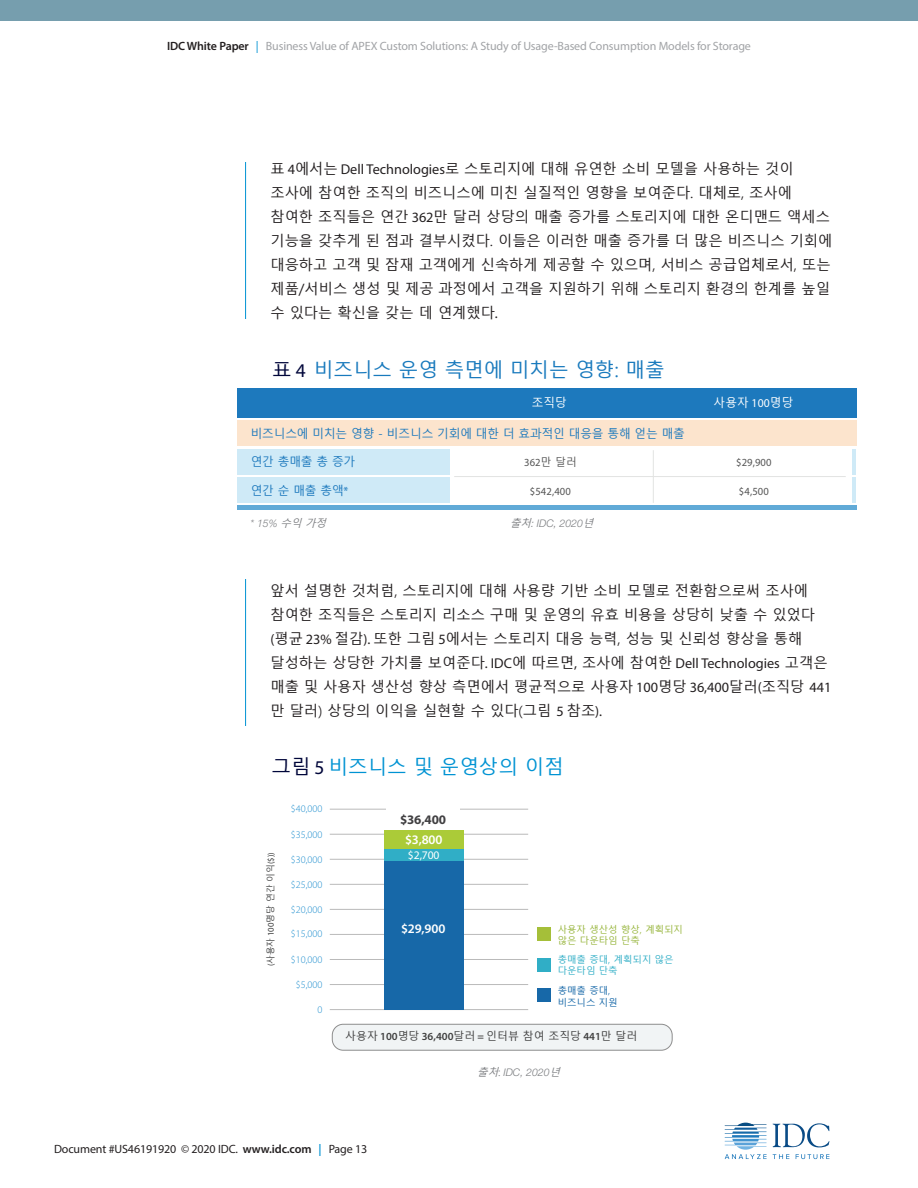
<style>
.page{position:relative;width:918px;height:1188px;background:#fff}
.page>*{position:absolute;margin:0;border:0;box-sizing:border-box;transform-origin:0 0}
.Figure_Title{font:19.5px "Malgun Gothic";color:#197abd}
.Figure_Title-2{font:19.5px "Malgun Gothic";color:#0093d3}
.t1{font:14.25px/24px "Malgun Gothic";color:#231f20}
.t2{font:600 13.05px "Myriad Pro";letter-spacing:-.01em;color:#fff}
.t3{font:700 13.05px "Myriad Pro";color:#414042}
.t4{font:12px "Myriad Pro";letter-spacing:-.01em;color:#a1a3a6}
.t5{font:12px "Malgun Gothic";letter-spacing:-.01em;color:#1d79bd}
.t6{font:12px "Myriad Pro";letter-spacing:-.01em;color:#231f20}
.t7{font:12px "Malgun Gothic";letter-spacing:.01em;color:#fff}
.t8{font:11.55px "Myriad Pro";color:#fff}
.t9{font:10.95px "Malgun Gothic";color:#3f3f3f}
.t10{font:10.95px "Myriad Pro";letter-spacing:.01em;color:#565656}
.t11{font:italic 300 10.5px "Helvetica Neue";color:#7c7e81}
.t12{font:300 10.2px "Myriad Pro";color:#2290cf}
.t13{font:9.45px/11.4px "Malgun Gothic";color:#97b53c}
.t14{font:9.45px/11.4px "Malgun Gothic";color:#30aec6}
.t15{font:9.45px/11.4px "Malgun Gothic";color:#1768a8}
.t16{font:8.7px "Malgun Gothic";color:#3c3d3d}
.s1{font-weight:600;color:#231f20}
.s2{color:#0092d3}
.s3{font-family:"Myriad Pro"}
.s4{color:#00063a}
.s5{font-family:"Myriad Pro";color:#00063a}
.s6{font-family:"Malgun Gothic"}
.s7{font-family:"Malgun Gothic";font-weight:400}
.s8{font-family:"Myriad Pro";font-weight:600}
.s9{font-family:"Malgun Gothic";font-weight:400;font-style:normal}
.s10{font-weight:600}
.s11{font-weight:600;color:#0092d3}
</style>
<div class="page">
<hr style="left:245px;top:162px;width:1px;height:911px;background:#0092d3">
<div style="left:0;top:0;width:918px;height:21px;background:#769eae"></div>
<svg style="left:773px;top:1123px;width:57px;height:24px"></svg>
<svg style="left:773px;top:1154px;width:16px;height:5px"></svg>
<svg style="left:796px;top:1154px;width:33px;height:5px"></svg>
<svg style="left:725px;top:1123px;width:42px;height:36px"></svg>
<div style="left:231px;top:320px;width:31px;height:259px;background:#fff"></div>
<div style="left:237px;top:388px;width:619px;height:30px;background:#1d79bd"></div>
<hr style="left:237px;top:506px;width:619px;height:4px;background:#61aad7">
<div style="left:237px;top:449px;width:213px;height:26px;background:#cfeaf7"></div>
<div style="left:237px;top:477px;width:213px;height:26px;background:#cfeaf7"></div>
<hr style="left:454px;top:476px;width:392px;height:1px;background:#e2e3e2">
<div style="left:237px;top:420px;width:619px;height:26px;background:#fce4cd"></div>
<hr style="left:653px;top:450px;width:1px;height:53px;background:#e2e3e2">
<hr style="left:853px;top:449px;width:3px;height:26px;background:#cfeaf7">
<hr style="left:853px;top:477px;width:3px;height:26px;background:#cfeaf7">
<div style="left:226px;top:726px;width:31px;height:357px;background:#fff"></div>
<hr style="left:330px;top:934px;width:198px;height:1px;background:#bababa">
<hr style="left:330px;top:909px;width:198px;height:1px;background:#bababa">
<hr style="left:330px;top:959px;width:198px;height:1px;background:#bababa">
<hr style="left:330px;top:984px;width:198px;height:1px;background:#bababa">
<hr style="left:330px;top:1009px;width:198px;height:1px;background:#bababa">
<hr style="left:330px;top:834px;width:198px;height:1px;background:#bababa">
<hr style="left:330px;top:859px;width:198px;height:1px;background:#bababa">
<hr style="left:330px;top:884px;width:198px;height:1px;background:#bababa">
<hr style="left:330px;top:809px;width:198px;height:1px;background:#bababa">
<div style="left:384px;top:857px;width:79px;height:153px;background:#1768a8"></div>
<div style="left:384px;top:848px;width:79px;height:12px;background:#30aec6"></div>
<div style="left:384px;top:830px;width:79px;height:18px;background:#abcb38"></div>
<div style="left:386px;top:804px;width:74px;height:10px;background:#fff"></div>
<div style="left:332px;top:1024px;width:340px;height:26px;background:#f1f4f5;border-radius:11px"></div>
<div style="left:332px;top:1024px;width:340px;height:26px;border:1px solid #8d8d8d;border-radius:11px"></div>
<div style="left:537px;top:958px;width:13px;height:13px;background:#30aec6"></div>
<div style="left:537px;top:928px;width:13px;height:13px;background:#a5bf39"></div>
<div style="left:537px;top:988px;width:13px;height:13px;background:#1768a8"></div>
<p class="t4" style="left:167px;top:39px;width:585px"><span class="s1">IDC White Paper</span> <span class="s2">|</span> Business Value of APEX Custom Solutions: A Study of Usage-Based Consumption Models for Storage</p>
<p class="t1" style="left:270px;top:157px;width:564px">표 <span class="s3">4</span>에서는 <span class="s3">Dell Technologies</span>로 스토리지에 대해 유연한 소비 모델을 사용하는 것이 조사에 참여한 조직의 비즈니스에 미친 실질적인 영향을 보여준다. 대체로, 조사에 참여한 조직들은 연간 <span class="s3">362</span>만 달러 상당의 매출 증가를 스토리지에 대한 온디맨드 액세스 기능을 갖추게 된 점과 결부시켰다. 이들은 이러한 매출 증가를 더 많은 비즈니스 기회에 대응하고 고객 및 잠재 고객에게 신속하게 제공할 수 있으며, 서비스 공급업체로서, 또는 제품/서비스 생성 및 제공 과정에서 고객을 지원하기 위해 스토리지 환경의 한계를 높일 수 있다는 확신을 갖는 데 연계했다<span class="s3">.</span></p>
<p class="Figure_Title" style="left:272px;top:358px;width:394px"><span class="s4">표</span> <span class="s5">4</span> 비즈니스 운영 측면에 미치는 영향: 매출</p>
<p class="t7" style="left:532px;top:396px;width:37px">조직당</p>
<p class="t7" style="left:714px;top:396px;width:81px">사용자 <span class="s3">100</span>명당</p>
<p class="t5" style="left:251px;top:427px;width:436px">비즈니스에 미치는 영향 - 비즈니스 기회에 대한 더 효과적인 대응을 통해 얻는 매출</p>
<p class="t5" style="left:251px;top:455px;width:106px">연간 총매출 총 증가</p>
<p class="t5" style="left:251px;top:484px;width:99px">연간 순 매출 총액<span class="s3">*</span></p>
<p class="t10" style="left:524px;top:456px;width:54px">362<span class="s6">만 달러</span></p>
<p class="t10" style="left:736px;top:456px;width:37px">$29,900</p>
<p class="t10" style="left:530px;top:484px;width:43px">$542,400</p>
<p class="t10" style="left:739px;top:484px;width:31px">$4,500</p>
<p class="t11" style="left:250px;top:517px;width:80px">* 1 5 % <span class="s7">수익 가정</span></p>
<p class="t11" style="left:510px;top:517px;width:88px"><span class="s7">출처</span>: IDC, 2020<span class="s7">년</span></p>
<p class="t1" style="left:270px;top:579px;width:563px">앞서 설명한 것처럼, 스토리지에 대해 사용량 기반 소비 모델로 전환함으로써 조사에 참여한 조직들은 스토리지 리소스 구매 및 운영의 유효 비용을 상당히 낮출 수 있었다 <span class="s3">(</span>평균 <span class="s3">23%</span> 절감<span class="s3">).</span> 또한 그림 <span class="s3">5</span>에서는 스토리지 대응 능력, 성능 및 신뢰성 향상을 통해 달성하는 상당한 가치를 보여준다<span class="s3">. IDC</span>에 따르면<span class="s3">,</span> 조사에 참여한 <span class="s3">Dell Technologies</span> 고객은 매출 및 사용자 생산성 향상 측면에서 평균적으로 사용자 <span class="s3">100</span>명당 <span class="s3">36,400</span>달러<span class="s3">(</span>조직당 <span class="s3">441 </span>만 달러) 상당의 이익을 실현할 수 있다(그림 <span class="s3">5</span> 참조<span class="s3">).</span></p>
<p class="Figure_Title-2" style="left:272px;top:756px;width:294px"><span class="s4">그림</span> <span class="s5">5</span> 비즈니스 및 운영상의 이점</p>
<p class="t16" style="left:266px;top:966px;width:116px;rotate:-90deg"><span class="s3">(</span>사용자 <span class="s3">100</span>명당 연간 이익<span class="s3">($))</span></p>
<p class="t12" style="left:291px;top:803px;width:33px">$40,000</p>
<p class="t12" style="left:291px;top:828px;width:33px">$35,000</p>
<p class="t12" style="left:291px;top:853px;width:33px">$30,000</p>
<p class="t12" style="left:291px;top:878px;width:33px">$25,000</p>
<p class="t12" style="left:291px;top:903px;width:33px">$20,000</p>
<p class="t12" style="left:291px;top:927px;width:33px">$15,000</p>
<p class="t12" style="left:291px;top:953px;width:33px">$10,000</p>
<p class="t12" style="left:296px;top:979px;width:28px">$5,000</p>
<p class="t12" style="left:317px;top:1004px;width:6px">0</p>
<p class="t3" style="left:400px;top:811px;width:48px">$36,400</p>
<p class="t2" style="left:405px;top:831px;width:39px">$3,800</p>
<p class="t8" style="left:408px;top:848px;width:33px">$2,700</p>
<p class="t2" style="left:401px;top:920px;width:46px">$29,900</p>
<p class="t13" style="left:558px;top:924px;width:127px">사용자 생산성 향상, 계획되지 않은 다운타임 단축</p>
<p class="t14" style="left:558px;top:954px;width:117px">총매출 증대, 계획되지 않은 다운타임 단축</p>
<p class="t15" style="left:558px;top:985px;width:61px">총매출 증대, 비즈니스 지원</p>
<p class="t9" style="left:345px;top:1030px;width:294px">사용자 <span class="s8">100</span>명당 <span class="s8">36,400</span>달러 <span class="s8">=</span> 인터뷰 참여 조직당 <span class="s8">441</span>만 달러</p>
<p class="t11" style="left:477px;top:1066px;width:88px"><span class="s7">출처</span><span class="s9">:</span> IDC, 2020<span class="s7">년</span></p>
<p class="t6" style="left:54px;top:1141px;width:315px">Document #US46191920 © 2020 IDC. <span class="s10">www.idc.com</span> <span class="s11">|</span> Page 13</p>
</div>
